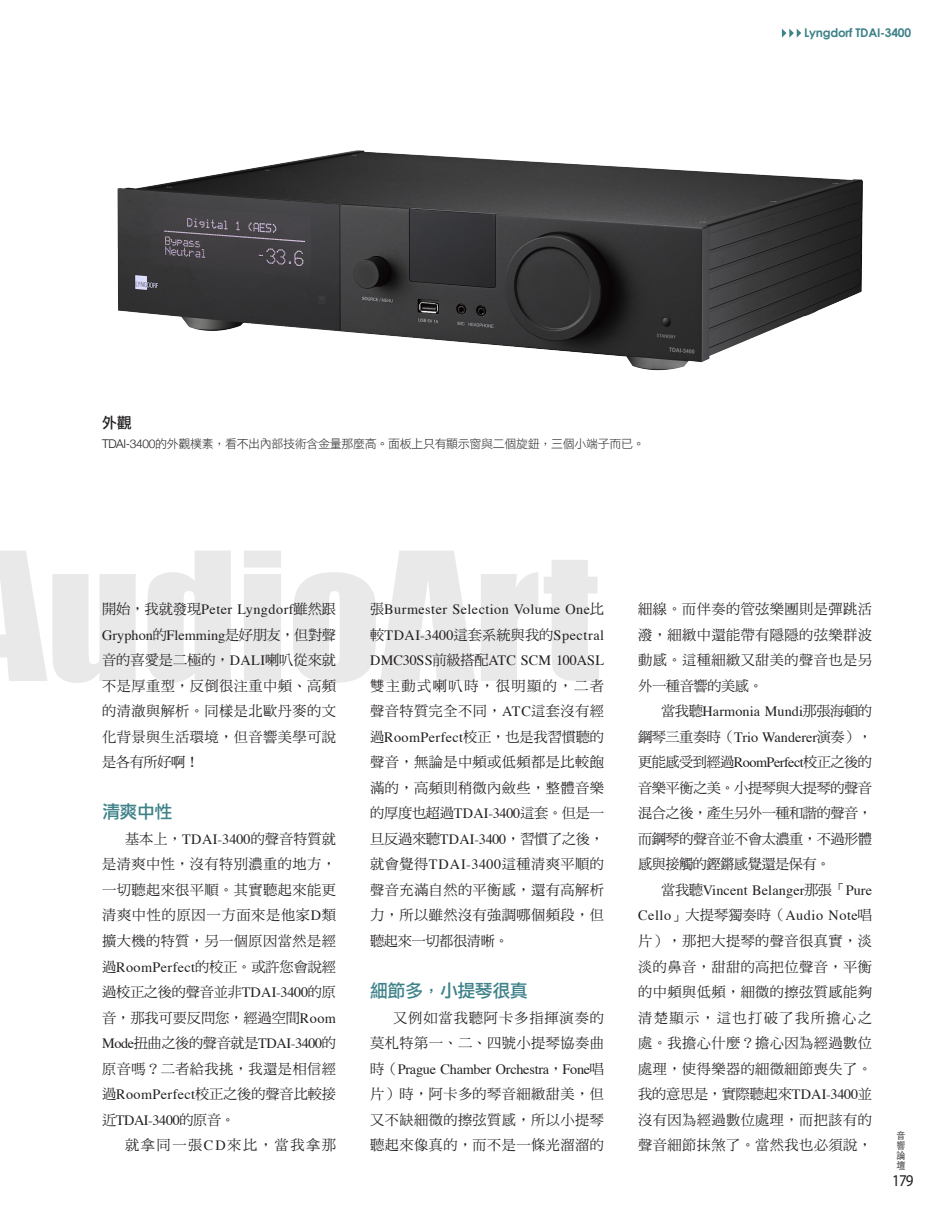
<style>
.page{position:relative;width:936px;height:1212px;background:#fff}
.page>*{position:absolute;margin:0;border:0;box-sizing:border-box;transform-origin:0 0}
.t1{font:165px "Impact";color:#231f20;scale:1.11 1}
.內標{font:18px "DF Li Hei Std W5";letter-spacing:-.03em;color:#3f828a}
.t2{font:16.5px "Myriad Pro";color:#231f20;scale:.91 1}
.t3{font:15px "DF Li Hei Std W5";color:#231f20}
.內文{font:14.25px/25.5px "DF Ming Std W5";letter-spacing:.025em;color:#231f20;text-align:justify}
.內文-2{font:14.25px "DF Ming Std W5";letter-spacing:.105em;color:#231f20}
.t4{font:12px "DF Li Hei Std W3";letter-spacing:-.03em;color:#231f20}
.t5{font:700 12px "Century Gothic";letter-spacing:-.02em;color:#3f828a}
.t6{font:300 9.9px/10.2px "ST Heiti TC";color:#231f20;text-align:justify;scale:.91 1}
.s1{font-family:"Helvetica Neue";font-weight:300}
.s2{font-family:"Times"}
</style>
<div class="page">
<img style="left:117px;top:150px;width:746px;height:221px">
<svg style="left:781px;top:29px;width:20px;height:9px"></svg>
<p class="t3" style="left:102px;top:414px;width:31px">外觀</p>
<p class="t4" style="left:102px;top:437px;width:544px"><span class="s1">TDAI-3400</span>的外觀樸素，看不出內部技術含金量那麼高。面板上只有顯示窗與二個旋鈕，三個小端子而已。</p>
<p class="t5" style="left:804px;top:26px;width:109px">Lyngdorf TDAI-3400</p>
<h1 class="t1" style="left:-47px;top:488px;width:583px">AudioArt</h1>
<p class="內文" style="left:102px;top:596px;width:235px">開始，我就發現<span class="s2">Peter Lyngdorf</span>雖然跟<span class="s2">Gryphon</span>的<span class="s2">Flemming</span>是好朋友，但對聲音的喜愛是二極的，<span class="s2">DALI</span>喇叭從來就不是厚重型，反倒很注重中頻、高頻的清澈與解析。同樣是北歐丹麥的文化背景與生活環境，但音響美學可說是各有所好啊！</p>
<p class="內標" style="left:102px;top:802px;width:72px">清爽中性</p>
<p class="內文" style="left:102px;top:826px;width:235px;text-indent:23px">基本上，<span class="s2">TDAI-3400</span>的聲音特質就是清爽中性，沒有特別濃重的地方，一切聽起來很平順。其實聽起來能更清爽中性的原因一方面來是他家<span class="s2">D</span>類擴大機的特質，另一個原因當然是經過<span class="s2">RoomPerfect</span>的校正。或許您會說經過校正之後的聲音並非<span class="s2">TDAI-3400</span>的原音，那我可要反問您，經過空間<span class="s2">Room Mode</span>扭曲之後的聲音就是<span class="s2">TDAI-3400</span>的原音嗎？二者給我挑，我還是相信經過<span class="s2">RoomPerfect</span>校正之後的聲音比較接近<span class="s2">TDAI-3400</span>的原音。</p>
<p class="內文-2" style="left:125px;top:1137px;width:212px">就拿同一張<span class="s2">CD</span>來比，當我拿那</p>
<p class="內文" style="left:370px;top:596px;width:235px">張<span class="s2">Burmester Selection Volume One</span>比較<span class="s2">TDAI-3400</span>這套系統與我的<span class="s2">Spectral DMC30SS</span>前級搭配<span class="s2">ATC SCM 100ASL</span>雙主動式喇叭時，很明顯的，二者聲音特質完全不同，<span class="s2">ATC</span>這套沒有經過<span class="s2">RoomPerfect</span>校正，也是我習慣聽的聲音，無論是中頻或低頻都是比較飽滿的，高頻則稍微內斂些，整體音樂的厚度也超過<span class="s2">TDAI-3400</span>這套。但是一旦反過來聽<span class="s2">TDAI-3400</span>，習慣了之後，就會覺得<span class="s2">TDAI-3400</span>這種清爽平順的聲音充滿自然的平衡感，還有高解析力，所以雖然沒有強調哪個頻段，但聽起來一切都很清晰。</p>
<p class="內標" style="left:370px;top:981px;width:159px">細節多，小提琴很真</p>
<p class="內文" style="left:370px;top:1004px;width:235px;text-indent:23px">又例如當我聽阿卡多指揮演奏的莫札特第一、二、四號小提琴協奏曲時（<span class="s2">Prague Chamber Orchestra</span>，<span class="s2">Fone</span>唱片）時，阿卡多的琴音細緻甜美，但又不缺細微的擦弦質感，所以小提琴聽起來像真的，而不是一條光溜溜的</p>
<p class="內文" style="left:638px;top:596px;width:235px">細線。而伴奏的管弦樂團則是彈跳活潑，細緻中還能帶有隱隱的弦樂群波動感。這種細緻又甜美的聲音也是另外一種音響的美感。</p>
<p class="內文" style="left:638px;top:698px;width:235px;text-indent:23px">當我聽<span class="s2">Harmonia Mundi</span>那張海頓的鋼琴三重奏時（<span class="s2">Trio Wanderer</span>演奏），更能感受到經過<span class="s2">RoomPerfect</span>校正之後的音樂平衡之美。小提琴與大提琴的聲音混合之後，產生另外一種和諧的聲音，而鋼琴的聲音並不會太濃重，不過形體感與接觸的鏗鏘感覺還是保有。</p>
<p class="內文" style="left:638px;top:877px;width:235px;text-indent:23px">當我聽<span class="s2">Vincent Belanger</span>那張「<span class="s2">Pure Cello</span>」大提琴獨奏時（<span class="s2">Audio Note</span>唱片），那把大提琴的聲音很真實，淡淡的鼻音，甜甜的高把位聲音，平衡的中頻與低頻，細微的擦弦質感能夠清楚顯示，這也打破了我所擔心之處。我擔心什麼？擔心因為經過數位處理，使得樂器的細微細節喪失了。我的意思是，實際聽起來<span class="s2">TDAI-3400</span>並沒有因為經過數位處理，而把該有的聲音細節抹煞了。當然我也必須說，</p>
<p class="t6" style="left:896px;top:1129px;width:11px">音響論壇</p>
<p class="t2" style="left:892px;top:1170px;width:25px">179</p>
</div>
